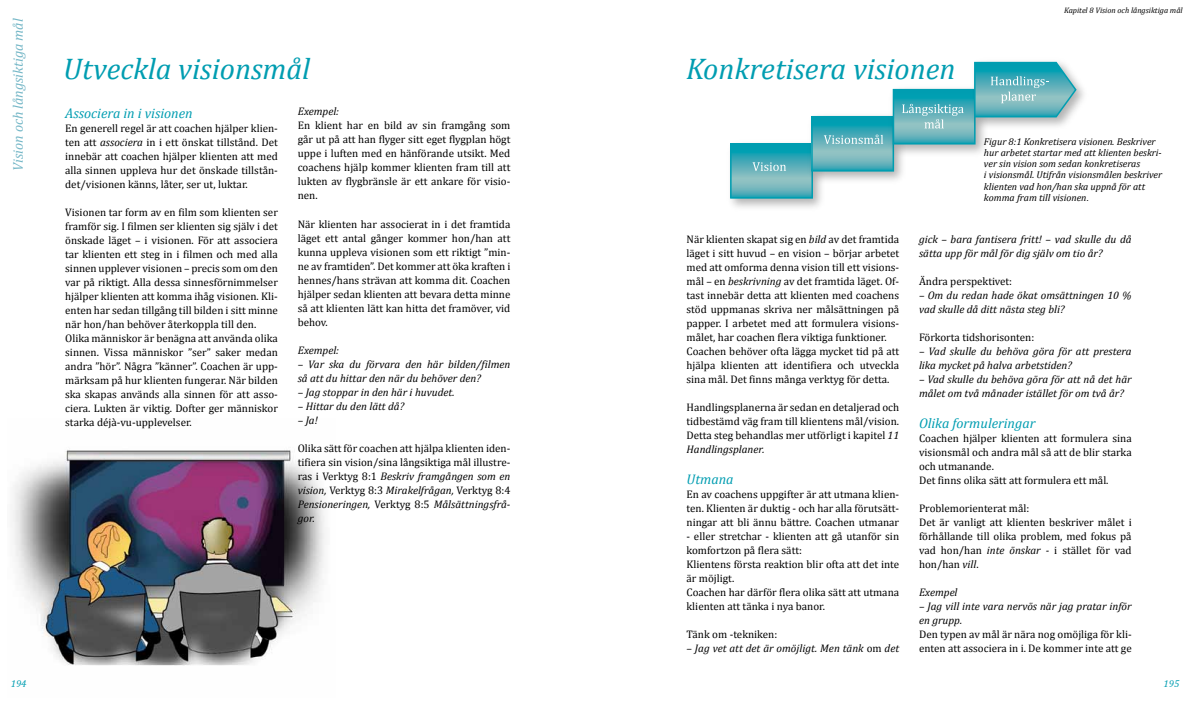
<style>
.page{position:relative;width:1191px;height:709px;background:#fff}
.page>*{position:absolute;margin:0;border:0;box-sizing:border-box;transform-origin:0 0}
.t1{font:italic 30px "Cambria";color:#009db1}
.t2{font:italic 14px "Cambria";color:#009db1}
.t3{font:italic 14px "Cambria";color:#75b7c7}
.t4{font:11px/14px "Cambria";color:#000}
.t5{font:italic 11px/14px "Cambria";color:#000}
.t6{font:italic 10px "Cambria";color:#009db1}
.t7{font:italic 9.9px/11px "Cambria";color:#000}
.t8{font:italic 8px "Cambria";color:#000}
.s1{font-style:italic}
.s2{font-family:"Arial"}
.s3{font-style:normal}
</style>
<div class="page">
<img style="left:12px;top:450px;width:313px;height:216px">
<svg style="left:733px;top:146px;width:77px;height:50px;background:#53afb9"></svg>
<div style="left:730px;top:143px;width:83px;height:56px;border:2px solid #009eb1"></div>
<img style="left:804px;top:115px;width:99px;height:72px">
<svg style="left:814px;top:119px;width:77px;height:50px;background:#52afb9"></svg>
<div style="left:811px;top:116px;width:83px;height:56px;border:2px solid #009eb1"></div>
<img style="left:885px;top:88px;width:100px;height:72px">
<svg style="left:895px;top:92px;width:77px;height:49px;background:#46acb8"></svg>
<div style="left:892px;top:89px;width:83px;height:55px;border:2px solid #009eb1"></div>
<img style="left:967px;top:82px;width:117px;height:51px">
<svg style="left:752px;top:162px;width:34px;height:9px"></svg>
<svg style="left:824px;top:135px;width:59px;height:9px"></svg>
<svg style="left:902px;top:104px;width:61px;height:24px"></svg>
<svg style="left:973px;top:61px;width:104px;height:58px;background:#66b7c0"></svg>
<p class="t3" style="left:10px;top:171px;width:154px;rotate:-90deg">Vision och långsiktiga mål</p>
<h1 class="t1" style="left:63px;top:50px;width:248px">Utveckla visionsmål</h1>
<p class="t2" style="left:65px;top:104px;width:129px">Associera in i visionen</p>
<p class="t4" style="left:65px;top:121px;width:214px;text-align:justify">En generell regel är att coachen hjälper klien&shy;ten att <span class="s1">associera</span> in i ett önskat tillstånd. Det innebär att coachen hjälper klienten att med alla sinnen uppleva hur det önskade tillstån&shy;det/visionen känns, låter, ser ut, luktar.</p>
<p class="t4" style="left:65px;top:205px;width:214px">Visionen tar form av en film som klienten ser framför sig. I filmen ser klienten sig själv i det önskade läget – i visionen. För att associera tar klienten ett steg in i filmen och med alla sinnen upplever visionen – precis som om den var på riktigt. Alla dessa sinnesförnimmelser hjälper klienten att komma ihåg visionen. Kli&shy;enten har sedan tillgång till bilden i sitt minne när hon/han behöver återkoppla till den.<br>Olika människor är benägna att använda olika sinnen. Vissa människor ”ser” saker medan andra ”hör”. Några ”känner”. Coachen är upp&shy;märksam på hur klienten fungerar. När bilden ska skapas används alla sinnen för att asso&shy;ciera. Lukten är viktig. Dofter ger människor starka déjà-vu-upplevelser.</p>
<p class="t5" style="left:298px;top:104px;width:43px">Exempel:</p>
<p class="t4" style="left:298px;top:119px;width:214px;text-align:justify">En klient har en bild av sin framgång som går ut på att han flyger sitt eget flygplan högt uppe i luften med en hänförande utsikt. Med coachens hjälp kommer klienten fram till att lukten av flygbränsle är ett ankare för visio&shy;nen.</p>
<p class="t4" style="left:298px;top:217px;width:214px;text-align:justify">När klienten har associerat in i det framtida läget ett antal gånger kommer hon/han att kunna uppleva visionen som ett riktigt ”min&shy;ne av framtiden”. Det kommer att öka kraften i hennes/hans strävan att komma dit. Coachen hjälper sedan klienten att bevara detta minne så att klienten lätt kan hitta det framöver, vid behov.</p>
<p class="t5" style="left:298px;top:342px;width:43px">Exempel:</p>
<p class="t5" style="left:298px;top:356px;width:214px">– Var ska du förvara den här bilden/filmen så att du hittar den när du behöver den?</p>
<p class="t5" style="left:298px;top:384px;width:158px">– Jag stoppar in den här i huvudet.</p>
<p class="t5" style="left:298px;top:398px;width:108px">– Hittar du den lätt då?</p>
<p class="t5" style="left:298px;top:412px;width:22px">– Ja!</p>
<p class="t4" style="left:298px;top:441px;width:214px;text-align:justify">Olika sätt för coachen att hjälpa klienten iden&shy;tifiera sin vision/sina långsiktiga mål illustre&shy;ras i Verktyg 8:1 <span class="s1">Beskriv framgången som en vision,</span> Verktyg 8:3 <span class="s1">Mirakelfrågan,</span> Verktyg 8:4<br><span class="s1">Pensioneringen,</span> Verktyg 8:5 <span class="s1">Målsättningsfrå&shy;gor.</span></p>
<h1 class="t1" style="left:686px;top:50px;width:271px">Konkretisera visionen</h1>
<p class="t8" style="left:1064px;top:5px;width:120px">Kapitel 8 Vision och långsiktiga mål</p>
<p class="t7" style="left:984px;top:136px;width:180px">Figur 8:1 Konkretisera visionen. Beskriver hur arbetet startar med att klienten beskri&shy;ver sin vision som sedan konkretiseras<br>i visionsmål. Utifrån visionsmålen beskriver klienten vad hon/han ska uppnå för att komma fram till visionen<span class="s2">.</span></p>
<p class="t4" style="left:686px;top:232px;width:214px">När klienten skapat sig en <span class="s1">bild</span> av det framtida läget i sitt huvud – en vision – börjar arbetet med att omforma denna vision till ett visions&shy;mål – en <span class="s1">beskrivning</span> av det framtida läget. Of&shy;tast innebär detta att klienten med coachens stöd uppmanas skriva ner målsättningen på papper. I arbetet med att formulera visions&shy;målet, har coachen flera viktiga funktioner.<br>Coachen behöver ofta lägga mycket tid på att hjälpa klienten att identifiera och utveckla sina mål. Det finns många verktyg för detta.</p>
<p class="t4" style="left:686px;top:400px;width:214px;text-align:justify">Handlingsplanerna är sedan en detaljerad och tidbestämd väg fram till klientens mål/vision.<br>Detta steg behandlas mer utförligt i kapitel <span class="s1">11<br>Handlingsplaner.</span></p>
<p class="t2" style="left:686px;top:470px;width:49px">Utmana</p>
<p class="t4" style="left:686px;top:487px;width:214px;text-align:justify">En av coachens uppgifter är att utmana klien&shy;ten. Klienten är duktig - och har alla förutsätt&shy;ningar att bli ännu bättre. Coachen utmanar</p>
<p class="t4" style="left:686px;top:529px;width:214px">- eller stretchar - klienten att gå utanför sin komfortzon på flera sätt:<br>Klientens första reaktion blir ofta att det inte är möjligt.<br>Coachen har därför flera olika sätt att utmana klienten att tänka i nya banor.</p>
<p class="t4" style="left:686px;top:627px;width:92px">Tänk om -tekniken:</p>
<p class="t5" style="left:686px;top:641px;width:214px">– Jag vet att det är omöjligt. Men tänk <span class="s3">om</span> det</p>
<p class="t5" style="left:919px;top:232px;width:214px">gick – bara fantisera fritt! – vad skulle du då sätta upp för mål för dig själv om tio år?</p>
<p class="t4" style="left:919px;top:274px;width:95px">Ändra perspektivet:</p>
<p class="t5" style="left:919px;top:288px;width:214px">– Om du redan hade ökat omsättningen 10 % vad skulle då ditt nästa steg bli?</p>
<p class="t4" style="left:919px;top:330px;width:117px">Förkorta tidshorisonten:</p>
<p class="t5" style="left:919px;top:344px;width:214px">– Vad skulle du behöva göra för att prestera lika mycket på halva arbetstiden?</p>
<p class="t5" style="left:919px;top:372px;width:214px">– Vad skulle du behöva göra för att nå det här målet om två månader istället för om två år?</p>
<p class="t2" style="left:919px;top:414px;width:118px">Olika formuleringar</p>
<p class="t4" style="left:919px;top:431px;width:214px">Coachen hjälper klienten att formulera sina visionsmål och andra mål så att de blir starka och utmanande.<br>Det finns olika sätt att formulera ett mål.</p>
<p class="t4" style="left:919px;top:501px;width:214px">Problemorienterat mål:<br>Det är vanligt att klienten beskriver målet i förhållande till olika problem, med fokus på vad hon/han <span class="s1">inte önskar -</span> i stället för vad hon/han <span class="s1">vill</span>.</p>
<p class="t5" style="left:919px;top:585px;width:40px">Exempel</p>
<p class="t5" style="left:919px;top:599px;width:214px">– Jag vill inte vara nervös när jag pratar inför en grupp.</p>
<p class="t4" style="left:919px;top:627px;width:214px">Den typen av mål är nära nog omöjliga för kli&shy;enten att associera in i. De kommer inte att ge</p>
<p class="t6" style="left:11px;top:678px;width:17px">194</p>
<p class="t6" style="left:1163px;top:678px;width:17px">195</p>
</div>
